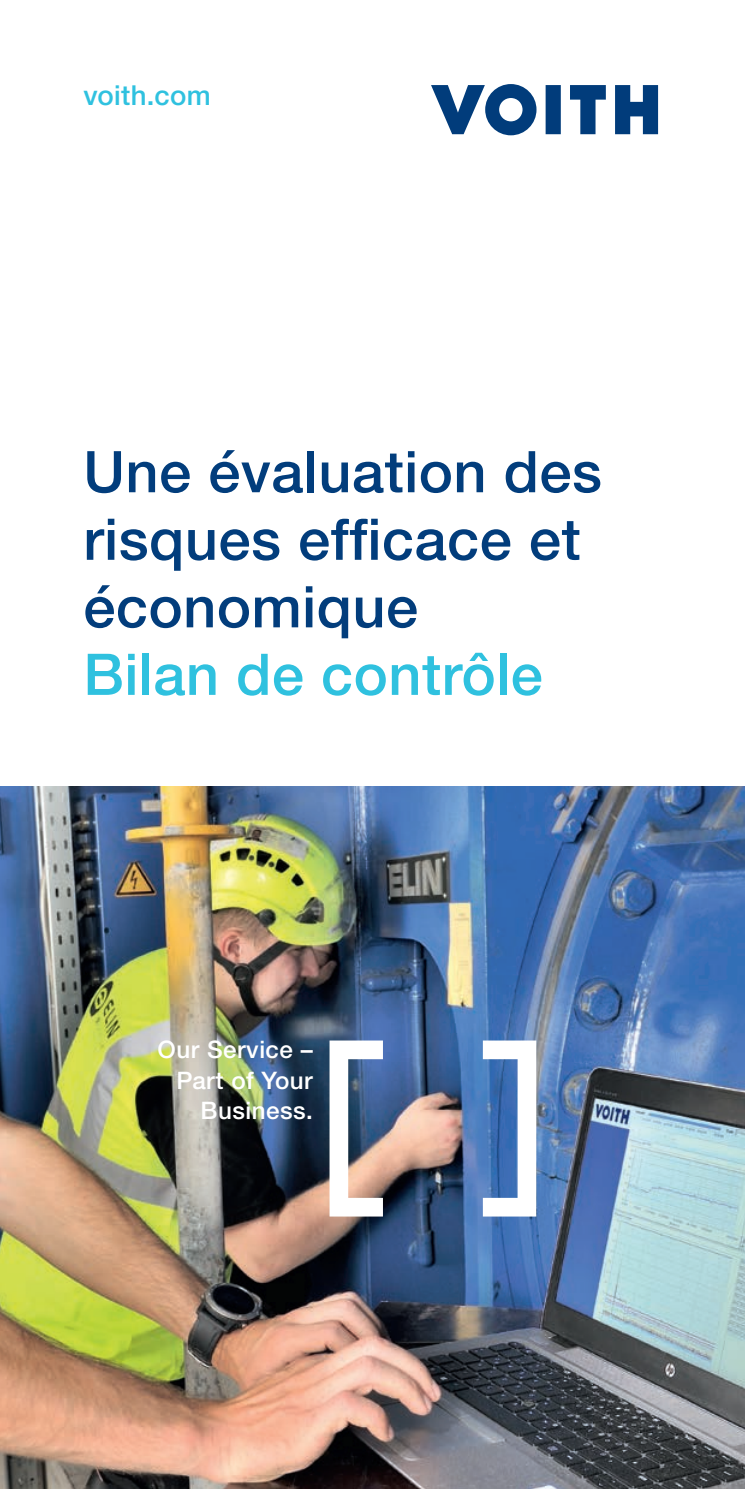
<style>
.page{position:relative;width:745px;height:1489px;background:#fff}
.page>*{position:absolute;margin:0;border:0;box-sizing:border-box;transform-origin:0 0}
.t1{font:500 57.5px/67.5px "Helvetica Neue LT Pro";letter-spacing:.01em;color:#023d7c}
.t2{font:500 57.5px "Helvetica Neue LT Pro";letter-spacing:.01em;color:#2fc1df}
.t3{font:500 27.5px "Helvetica Neue LT Pro";letter-spacing:.015em;color:#2fc1df}
.t4{font:500 24.25px/30.8px "Helvetica Neue LTW1 G";letter-spacing:.02em;color:#fff;text-align:right}
</style>
<div class="page">
<img style="left:0;top:786px;width:744px;height:702px">
<svg style="left:277px;top:1040px;width:106px;height:309px;background:#77727a"></svg>
<svg style="left:482px;top:1040px;width:54px;height:176px"></svg>
<svg style="left:431px;top:84px;width:105px;height:51px"></svg>
<svg style="left:545px;top:85px;width:15px;height:49px"></svg>
<svg style="left:570px;top:85px;width:35px;height:49px"></svg>
<svg style="left:615px;top:85px;width:42px;height:49px"></svg>
<p class="t3" style="left:83px;top:78px;width:129px">voith.com</p>
<p class="t1" style="left:83px;top:437px;width:519px">Une évaluation des risques efficace et économique</p>
<p class="t2" style="left:83px;top:640px;width:460px">Bilan de contrôle</p>
<p class="t4" style="left:157px;top:1033px;width:157px">Our Service –<br>Part of Your<br>Business.</p>
</div>
